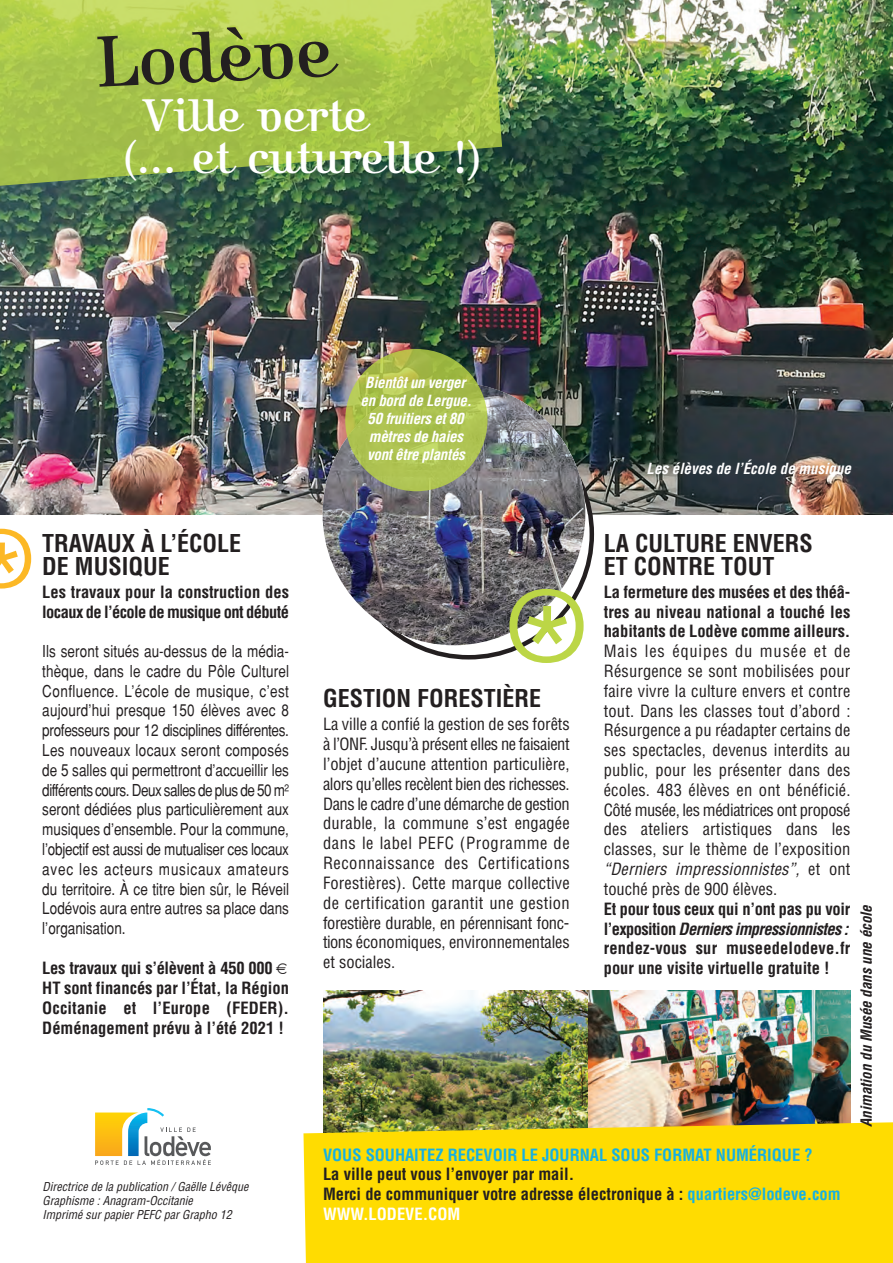
<style>
.page{position:relative;width:893px;height:1263px;background:#fff}
.page>*{position:absolute;margin:0;border:0;box-sizing:border-box;transform-origin:0 0}
.t1{font:84px "Bienvenue Picto";color:#bcd646}
.t2{font:75px "Kursivschrift Stehend";color:#231f20}
.t3{font:67.8px "Bienvenue Picto";color:#fcb825}
.t4{font:47.55px "Kursivschrift Stehend";color:#fff}
.t5{font:700 condensed 24px/22.5px "Helvetica";color:#231f20}
.t6{font:condensed 16.5px/19.8px "Helvetica";color:#231f20;text-align:justify}
.t7{font:700 condensed 16.5px/19.8px "Helvetica";color:#231f20}
.t8{font:condensed 16.5px/19.8px "Helvetica";color:#231f20;text-align:justify}
.t9{font:700 condensed 16.5px "Helvetica";color:#15b0e2}
.t10{font:italic 700 condensed 15px/18px "Helvetica";letter-spacing:-.02em;color:#fff;text-align:center}
.t11{font:italic 700 condensed 15px "Helvetica";color:#231f20}
.t12{font:italic 700 condensed 15px "Helvetica";color:#fff}
.t13{font:italic condensed 12px/14.4px "Helvetica";color:#231f20}
.s1{font-style:italic}
.s2{color:#15b0e2}
.s3{color:#fff}
</style>
<div class="page">
<img style="left:323px;top:991px;width:266px;height:131px">
<img style="left:589px;top:991px;width:261px;height:131px">
<svg style="left:95px;top:1108px;width:116px;height:57px"></svg>
<img style="left:0;top:0;width:893px;height:514px">
<svg style="left:0;top:0;width:502px;height:194px;background:#9bb94b"></svg>
<svg style="left:343px;top:409px;width:251px;height:250px"></svg>
<img style="left:323px;top:382px;width:262px;height:263px;border-radius:50%">
<div style="left:303px;top:1122px;width:590px;height:141px;background:#ffdc01"></div>
<div style="left:345px;top:349px;width:142px;height:142px;background:#bcd646;border-radius:50%;opacity:.8"></div>
<h2 class="t2" style="left:95px;top:19px;width:237px;rotate:-3deg">Lodève</h2>
<h3 class="t4" style="left:142px;top:88px;width:227px">Ville verte</h3>
<h3 class="t4" style="left:122px;top:130px;width:362px">(... et cuturelle !)</h3>
<h3 class="t3" style="left:-30px;top:520px;width:64px">l</h3>
<h3 class="t5" style="left:42px;top:533px;width:200px">TRAVAUX À L’ÉCOLE<br>DE MUSIQUE</h3>
<p class="t7" style="left:42px;top:582px;width:248px">Les travaux pour la construction des locaux de l’école de musique ont débuté</p>
<p class="t8" style="left:42px;top:641px;width:248px">Ils seront situés au-dessus de la média&shy;thèque, dans le cadre du Pôle Culturel Confluence. L’école de musique, c’est aujourd’hui presque 150 élèves avec 8 professeurs pour 12 disciplines différentes.<br>Les nouveaux locaux seront composés de 5 salles qui permettront d’accueillir les différents cours. Deux salles de plus de 50 m² seront dédiées plus particulièrement aux musiques d’ensemble. Pour la commune, l’objectif est aussi de mutualiser ces locaux avec les acteurs musicaux amateurs du territoire. À ce titre bien sûr, le Réveil Lodévois aura entre autres sa place dans l’organisation.</p>
<p class="t7" style="left:42px;top:958px;width:248px">Les travaux qui s’élèvent à 450 000<br>HT sont financés par l’État, la Région Occitanie et l’Europe (FEDER).<br>Déménagement prévu à l’été 2021 !</p>
<p class="t13" style="left:43px;top:1179px;width:207px">Directrice de la publication / Gaëlle Lévêque<br>Graphisme : Anagram-Occitanie<br>Imprimé sur papier PEFC par Grapho 12</p>
<p class="t10" style="left:361px;top:374px;width:113px">Bientôt un verger en bord de Lergue.<br>50 fruitiers et 80 mètres de haies vont être plantés</p>
<p class="t12" style="left:647px;top:460px;width:206px">Les élèves de l’École de musique</p>
<h1 class="t1" style="left:508px;top:578px;width:79px">l</h1>
<h3 class="t5" style="left:323px;top:688px;width:220px">GESTION FORESTIÈRE</h3>
<p class="t6" style="left:323px;top:715px;width:248px">La ville a confié la gestion de ses forêts à l’ONF. Jusqu’à présent elles ne faisaient l’objet d’aucune attention particulière, alors qu’elles recèlent bien des richesses.<br>Dans le cadre d’une démarche de gestion durable, la commune s’est engagée dans le label PEFC (Programme de Reconnaissance des Certifications Forestières). Cette marque collective de certification garantit une gestion forestière durable, en pérennisant fonc&shy;tions économiques, environnementales et sociales.</p>
<h3 class="t5" style="left:604px;top:533px;width:210px">LA CULTURE ENVERS<br>ET CONTRE TOUT</h3>
<p class="t7" style="left:604px;top:582px;width:248px;text-align:justify">La fermeture des musées et des théâ&shy;tres au niveau national a touché les habitants de Lodève comme ailleurs.</p>
<p class="t6" style="left:604px;top:642px;width:248px">Mais les équipes du musée et de Résurgence se sont mobilisées pour faire vivre la culture envers et contre tout. Dans les classes tout d’abord :<br>Résurgence a pu réadapter certains de ses spectacles, devenus interdits au public, pour les présenter dans des écoles. 483 élèves en ont bénéficié.<br>Côté musée, les médiatrices ont proposé des ateliers artistiques dans les classes, sur le thème de l’exposition <span class="s1">“Derniers impressionnistes”,</span> et ont touché près de 900 élèves.</p>
<p class="t7" style="left:604px;top:899px;width:248px">Et pour tous ceux qui n’ont pas pu voir l’exposition <span class="s1">Derniers impressionnistes : </span>rendez-vous sur museedelodeve.fr pour une visite virtuelle gratuite !</p>
<p class="t9" style="left:323px;top:1145px;width:491px">VOUS SOUHAITEZ RECEVOIR LE JOURNAL SOUS FORMAT NUMÉRIQUE ?</p>
<p class="t7" style="left:323px;top:1165px;width:519px">La ville peut vous l’envoyer par mail.<br>Merci de communiquer votre adresse électronique à : <span class="s2">quartiers@lodeve.com<br></span><span class="s3">WWW.LODEVE.COM</span></p>
<p class="t11" style="left:858px;top:1127px;width:224px;rotate:-90deg">Animation du Musée dans une école</p>
</div>
